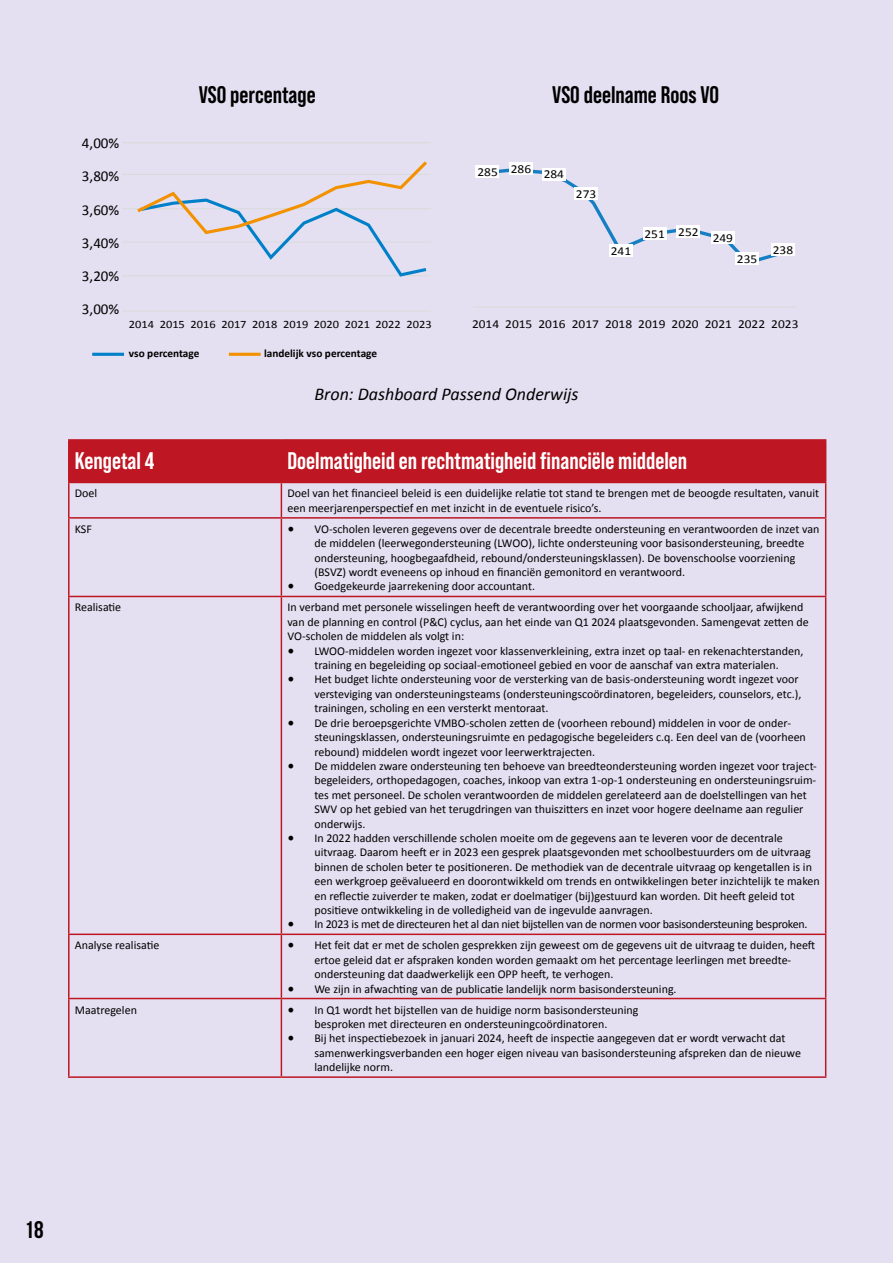
<style>
.page{position:relative;width:893px;height:1263px;background:#e4e0f1}
.page>*{position:absolute;margin:0;border:0;box-sizing:border-box;transform-origin:0 0}
.t1{font:700 24px "Bebas Neue Pro";color:#fff}
.t2{font:700 24px "Bebas Neue Pro";color:#000}
.t3{font:700 24px "Bebas Neue";color:#000}
.t4{font:italic 18px "Calibri";color:#000}
.t5{font:15px "Calibri";color:#000}
.t6{font:12.15px "Calibri";color:#020203;scale:1.1 1}
.t7{font:12px/14.4px "Calibri";color:#000}
.t8{font:12px "Calibri";letter-spacing:-.02em;color:#000}
.t9{font:11.25px "Calibri";color:#000;scale:1.1 1}
.t10{font:700 11.25px "Calibri";color:#000}
.s1{font-family:"Minion Pro";font-size:18px}
</style>
<div class="page">
<div style="left:70px;top:441px;width:755px;height:41px;background:#be1622"></div>
<hr style="left:68px;top:439px;width:213px;height:2px;background:#be1622">
<hr style="left:68px;top:441px;width:2px;height:41px;background:#be1622">
<hr style="left:281px;top:439px;width:545px;height:2px;background:#be1622">
<hr style="left:281px;top:441px;width:1px;height:41px;background:#be1622">
<hr style="left:825px;top:441px;width:1px;height:41px;background:#be1622">
<hr style="left:68px;top:482px;width:213px;height:1px;background:#be1622">
<hr style="left:68px;top:483px;width:2px;height:34px;background:#be1622">
<hr style="left:281px;top:482px;width:545px;height:1px;background:#be1622">
<hr style="left:281px;top:483px;width:1px;height:34px;background:#be1622">
<hr style="left:825px;top:483px;width:1px;height:34px;background:#be1622">
<hr style="left:68px;top:517px;width:213px;height:2px;background:#be1622">
<hr style="left:68px;top:519px;width:2px;height:77px;background:#be1622">
<hr style="left:281px;top:517px;width:545px;height:2px;background:#be1622">
<hr style="left:281px;top:519px;width:1px;height:77px;background:#be1622">
<hr style="left:825px;top:519px;width:1px;height:77px;background:#be1622">
<hr style="left:68px;top:596px;width:213px;height:1px;background:#be1622">
<hr style="left:68px;top:597px;width:2px;height:336px;background:#be1622">
<hr style="left:281px;top:596px;width:545px;height:1px;background:#be1622">
<hr style="left:281px;top:597px;width:1px;height:336px;background:#be1622">
<hr style="left:825px;top:597px;width:1px;height:336px;background:#be1622">
<hr style="left:68px;top:933px;width:213px;height:2px;background:#be1622">
<hr style="left:68px;top:935px;width:2px;height:63px;background:#be1622">
<hr style="left:281px;top:933px;width:545px;height:2px;background:#be1622">
<hr style="left:281px;top:935px;width:1px;height:63px;background:#be1622">
<hr style="left:825px;top:935px;width:1px;height:63px;background:#be1622">
<hr style="left:68px;top:998px;width:213px;height:1px;background:#be1622">
<hr style="left:68px;top:999px;width:2px;height:77px;background:#be1622">
<hr style="left:281px;top:998px;width:545px;height:1px;background:#be1622">
<hr style="left:281px;top:999px;width:1px;height:77px;background:#be1622">
<hr style="left:825px;top:999px;width:1px;height:77px;background:#be1622">
<hr style="left:68px;top:1076px;width:213px;height:2px;background:#be1622">
<hr style="left:281px;top:1076px;width:545px;height:2px;background:#be1622">
<hr style="left:474px;top:307px;width:321px;height:1px;background:#dadada">
<div style="left:476px;top:166px;width:23px;height:12px;background:#fff"></div>
<div style="left:509px;top:163px;width:23px;height:12px;background:#fff"></div>
<svg style="left:475px;top:167px;width:309px;height:98px"></svg>
<div style="left:735px;top:252px;width:23px;height:13px;background:#fff"></div>
<div style="left:771px;top:244px;width:23px;height:12px;background:#fff"></div>
<hr style="left:122px;top:174px;width:309px;height:1px;background:#dadada">
<hr style="left:122px;top:142px;width:309px;height:1px;background:#dadada">
<hr style="left:122px;top:208px;width:309px;height:1px;background:#dadada">
<hr style="left:122px;top:242px;width:309px;height:1px;background:#dadada">
<hr style="left:122px;top:275px;width:309px;height:1px;background:#dadada">
<hr style="left:122px;top:311px;width:309px;height:1px;background:#dadada">
<hr style="left:92px;top:353px;width:32px;height:3px;background:#0080c9">
<hr style="left:229px;top:353px;width:32px;height:3px;background:#f39200">
<svg style="left:134px;top:161px;width:296px;height:116px"></svg>
<h1 class="t2" style="left:199px;top:81px;width:118px">VSO percentage</h1>
<h1 class="t2" style="left:552px;top:81px;width:168px">VSO deelname Roos VO</h1>
<p class="t5" style="left:82px;top:133px;width:39px">4,00%</p>
<p class="t5" style="left:82px;top:166px;width:39px">3,80%</p>
<p class="t5" style="left:82px;top:199px;width:39px">3,60%</p>
<p class="t5" style="left:82px;top:232px;width:39px">3,40%</p>
<p class="t5" style="left:82px;top:266px;width:39px">3,20%</p>
<p class="t5" style="left:82px;top:299px;width:39px">3,00%</p>
<p class="t9" style="left:129px;top:316px;width:277px">2014 2015 2016 2017 2018 2019 2020 2021 2022 2023</p>
<p class="t10" style="left:129px;top:346px;width:72px">vso percentage</p>
<p class="t10" style="left:264px;top:346px;width:115px">landelijk vso percentage</p>
<p class="t6" style="left:477px;top:163px;width:80px">285 286 284</p>
<p class="t6" style="left:576px;top:186px;width:20px">273</p>
<p class="t6" style="left:611px;top:242px;width:20px">241</p>
<p class="t6" style="left:644px;top:224px;width:51px">251 252</p>
<p class="t6" style="left:713px;top:230px;width:20px">249</p>
<p class="t6" style="left:737px;top:250px;width:20px">235</p>
<p class="t6" style="left:773px;top:242px;width:20px">238</p>
<p class="t6" style="left:472px;top:315px;width:298px">2014 2015 2016 2017 2018 2019 2020 2021 2022 2023</p>
<h2 class="t4" style="left:314px;top:381px;width:266px">Bron: Dashboard Passend Onderwijs</h2>
<h1 class="t1" style="left:75px;top:447px;width:81px">Kengetal 4</h1>
<h1 class="t1" style="left:287px;top:447px;width:401px">Doelmatigheid en rechtmatigheid financiële middelen</h1>
<p class="t7" style="left:75px;top:486px;width:24px">Doel</p>
<p class="t7" style="left:287px;top:486px;width:533px">Doel van het financieel beleid is een duidelijke relatie tot stand te brengen met de beoogde resultaten, vanuit een meerjarenperspectief en met inzicht in de eventuele risico’s.</p>
<p class="t7" style="left:75px;top:521px;width:19px">KSF</p>
<p class="t7" style="left:314px;top:521px;width:506px;text-indent:-27px"><span class="s1">•</span> VO-scholen leveren gegevens over de decentrale breedte ondersteuning en verantwoorden de inzet van de middelen (leerwegondersteuning (LWOO), lichte ondersteuning voor basisondersteuning, breedte ondersteuning, hoogbegaafdheid, rebound/ondersteuningsklassen). De bovenschoolse voorziening (BSVZ) wordt eveneens op inhoud en financiën gemonitord en verantwoord.</p>
<p class="t7" style="left:287px;top:579px;width:249px"><span class="s1">•</span> Goedgekeurde jaarrekening door accountant.</p>
<p class="t7" style="left:75px;top:600px;width:48px">Realisatie</p>
<p class="t7" style="left:287px;top:600px;width:523px">In verband met personele wisselingen heeft de verantwoording over het voorgaande schooljaar, afwijkend van de planning en control (P&amp;C) cyclus, aan het einde van Q1 2024 plaatsgevonden. Samengevat zetten de<br>VO-scholen de middelen als volgt in:</p>
<p class="t7" style="left:287px;top:643px;width:518px;text-align:center"><span class="s1">•</span> LWOO-middelen worden ingezet voor klassenverkleining, extra inzet op taal- en rekenachterstanden, training en begeleiding op sociaal--emotioneel gebied en voor de aanschaf van extra materialen.</p>
<p class="t7" style="left:314px;top:672px;width:488px;text-indent:-27px"><span class="s1">•</span> Het budget lichte ondersteuning voor de versterking van de basis-ondersteuning wordt ingezet voor versteviging van ondersteuningsteams (ondersteuningscoördinatoren, begeleiders, counselors, etc.), trainingen, scholing en een versterkt mentoraat.</p>
<p class="t7" style="left:314px;top:715px;width:493px;text-indent:-27px"><span class="s1">•</span> De drie beroepsgerichte VMBO-scholen zetten de (voorheen rebound) middelen in voor de onder&shy;steuningsklassen, ondersteuningsruimte en pedagogische begeleiders c.q. Een deel van de (voorheen rebound) middelen wordt ingezet voor leerwerktrajecten.</p>
<p class="t7" style="left:314px;top:758px;width:504px;text-indent:-27px"><span class="s1">•</span> De middelen zware ondersteuning ten behoeve van breedteondersteuning worden ingezet voor traject&shy;begeleiders, orthopedagogen, coaches, inkoop van extra 1-op-1 ondersteuning en ondersteuningsruim&shy;tes met personeel. De scholen verantwoorden de middelen gerelateerd aan de doelstellingen van het SWV op het gebied van het terugdringen van thuiszitters en inzet voor hogere deelname aan regulier onderwijs.</p>
<p class="t7" style="left:314px;top:830px;width:507px;text-indent:-27px"><span class="s1">•</span> In 2022 hadden verschillende scholen moeite om de gegevens aan te leveren voor de decentrale uitvraag. Daarom heeft er in 2023 een gesprek plaatsgevonden met schoolbestuurders om de uitvraag binnen de scholen beter te positioneren. De methodiek van de decentrale uitvraag op kengetallen is in een werkgroep geëvalueerd en doorontwikkeld om trends en ontwikkelingen beter inzichtelijk te maken en reflectie zuiverder te maken, zodat er doelmatiger (bij)gestuurd kan worden. Dit heeft geleid tot positieve ontwikkeling in de volledigheid van de ingevulde aanvragen.</p>
<p class="t8" style="left:287px;top:916px;width:522px"><span class="s1">•</span> In 2023 is met de directeuren het al dan niet bijstellen van de normen voor basisondersteuning besproken.</p>
<p class="t7" style="left:75px;top:938px;width:86px">Analyse realisatie</p>
<p class="t7" style="left:314px;top:938px;width:502px;text-indent:-27px"><span class="s1">•</span> Het feit dat er met de scholen gesprekken zijn geweest om de gegevens uit de uitvraag te duiden, heeft ertoe geleid dat er afspraken konden worden gemaakt om het percentage leerlingen met breedte&shy;ondersteuning dat daadwerkelijk een OPP heeft, te verhogen.</p>
<p class="t7" style="left:287px;top:981px;width:391px"><span class="s1">•</span> We zijn in afwachting van de publicatie landelijk norm basisondersteuning.</p>
<p class="t7" style="left:75px;top:1002px;width:64px">Maatregelen</p>
<p class="t7" style="left:287px;top:1002px;width:353px;text-align:center"><span class="s1">•</span> In Q1 wordt het bijstellen van de huidige norm basisondersteuning besproken met directeuren en ondersteuningcoördinatoren.</p>
<p class="t7" style="left:314px;top:1031px;width:488px;text-indent:-27px"><span class="s1">•</span> Bij het inspectiebezoek in januari 2024, heeft de inspectie aangegeven dat er wordt verwacht dat samenwerkingsverbanden een hoger eigen niveau van basisondersteuning afspreken dan de nieuwe landelijke norm.</p>
<h1 class="t3" style="left:25px;top:1216px;width:21px">18</h1>
</div>
